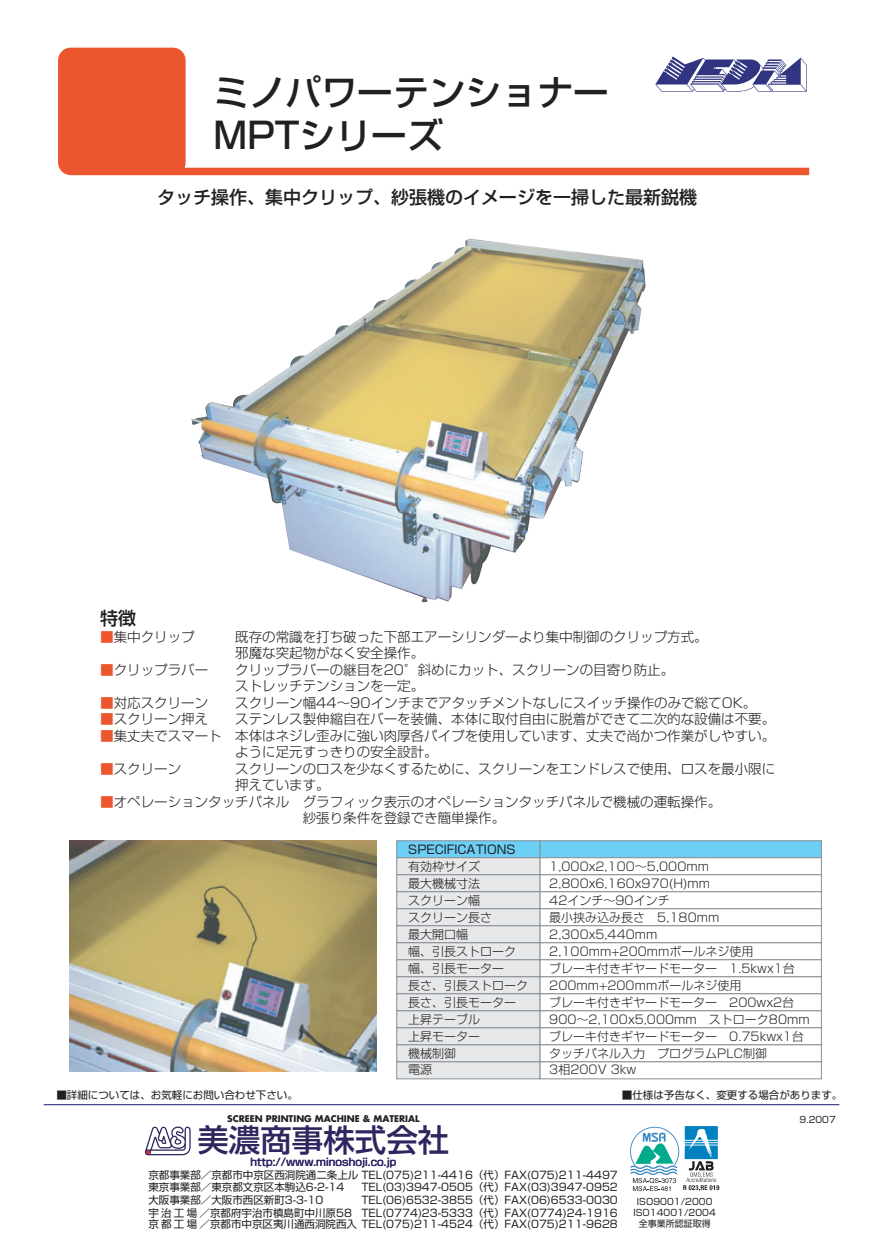
<style>
.page{position:relative;width:888px;height:1260px;background:#fff}
.page>*{position:absolute;margin:0;border:0;box-sizing:border-box;transform-origin:0 0}
.t1{font:500 36px/43.5px "Shin Go";color:#231f20}
.t2{font:500 31.5px "Shin Go";color:#2d265f}
.t3{font:500 18px "Shin Go";color:#231f20}
.t4{font:300 13.5px/16.5px "Shin Go";color:#231f20}
.t5{font:300 12px/17px "Shin Go";color:#231f20}
.t6{font:12px "Shin Go";color:#231f20}
.t7{font:10.5px/12.9px "Shin Go";color:#231f20}
.t8{font:500 10.5px "Shin Go";color:#38377f}
.t9{font:9px/10.8px "Shin Go";color:#231f20;text-align:center}
.t10{font:700 9px "Futura";color:#231f20}
.s1{color:#ec562e}
</style>
<div class="page">
<svg style="left:58px;top:48px;width:751px;height:127px"></svg>
<hr style="left:44px;top:1104px;width:795px;height:1px;background:#313480">
<div style="left:396px;top:840px;width:144px;height:18px;background:#6bcff6;border:1px solid #888f95"></div>
<div style="left:540px;top:840px;width:282px;height:18px;background:#6bcff6;border:1px solid #888f95"></div>
<div style="left:396px;top:857px;width:144px;height:18px;background:#e7e8e9;border:1px solid #888f95"></div>
<div style="left:540px;top:857px;width:282px;height:18px;background:#fff;border:1px solid #888f95"></div>
<div style="left:396px;top:874px;width:144px;height:18px;background:#e7e8e9;border:1px solid #888f95"></div>
<div style="left:540px;top:874px;width:282px;height:18px;background:#fff;border:1px solid #888f95"></div>
<div style="left:396px;top:891px;width:144px;height:18px;background:#e7e8e9;border:1px solid #888f95"></div>
<div style="left:540px;top:891px;width:282px;height:18px;background:#fff;border:1px solid #888f95"></div>
<div style="left:396px;top:908px;width:144px;height:18px;background:#e7e8e9;border:1px solid #888f95"></div>
<div style="left:540px;top:908px;width:282px;height:18px;background:#fff;border:1px solid #888f95"></div>
<div style="left:396px;top:925px;width:144px;height:18px;background:#e7e8e9;border:1px solid #888f95"></div>
<div style="left:540px;top:925px;width:282px;height:18px;background:#fff;border:1px solid #888f95"></div>
<div style="left:396px;top:942px;width:144px;height:18px;background:#e7e8e9;border:1px solid #888f95"></div>
<div style="left:540px;top:942px;width:282px;height:18px;background:#fff;border:1px solid #888f95"></div>
<div style="left:396px;top:959px;width:144px;height:18px;background:#e7e8e9;border:1px solid #888f95"></div>
<div style="left:540px;top:959px;width:282px;height:18px;background:#fff;border:1px solid #888f95"></div>
<div style="left:396px;top:976px;width:144px;height:18px;background:#e7e8e9;border:1px solid #888f95"></div>
<div style="left:540px;top:976px;width:282px;height:18px;background:#fff;border:1px solid #888f95"></div>
<div style="left:396px;top:993px;width:144px;height:18px;background:#e7e8e9;border:1px solid #888f95"></div>
<div style="left:540px;top:993px;width:282px;height:18px;background:#fff;border:1px solid #888f95"></div>
<div style="left:396px;top:1010px;width:144px;height:18px;background:#e7e8e9;border:1px solid #888f95"></div>
<div style="left:540px;top:1010px;width:282px;height:18px;background:#fff;border:1px solid #888f95"></div>
<div style="left:396px;top:1027px;width:144px;height:18px;background:#e7e8e9;border:1px solid #888f95"></div>
<div style="left:540px;top:1027px;width:282px;height:18px;background:#fff;border:1px solid #888f95"></div>
<div style="left:396px;top:1044px;width:144px;height:18px;background:#e7e8e9;border:1px solid #888f95"></div>
<div style="left:540px;top:1044px;width:282px;height:18px;background:#fff;border:1px solid #888f95"></div>
<div style="left:396px;top:1061px;width:144px;height:18px;background:#e7e8e9;border:1px solid #888f95"></div>
<div style="left:540px;top:1061px;width:282px;height:18px;background:#fff;border:1px solid #888f95"></div>
<svg style="left:144px;top:1126px;width:47px;height:30px"></svg>
<svg style="left:630px;top:1126px;width:89px;height:65px"></svg>
<img style="left:191px;top:239px;width:455px;height:364px">
<img style="left:70px;top:840px;width:307px;height:231px">
<h1 class="t1" style="left:214px;top:69px;width:397px">ミノパワーテンショナー<br>MPTシリーズ</h1>
<h3 class="t3" style="left:157px;top:185px;width:541px">タッチ操作、集中クリップ、紗張機のイメージを一掃した最新鋭機</h3>
<h3 class="t3" style="left:100px;top:607px;width:37px">特徴</h3>
<p class="t4" style="left:100px;top:628px;width:96px"><span class="s1">■</span>集中クリップ</p>
<p class="t4" style="left:235px;top:628px;width:474px">既存の常識を打ち破った下部エアーシリンダーより集中制御のクリップ方式。邪魔な突起物がなく安全操作。</p>
<p class="t4" style="left:100px;top:661px;width:110px"><span class="s1">■</span>クリップラバー</p>
<p class="t4" style="left:235px;top:661px;width:440px">クリップラバーの継目を20°斜めにカット、スクリーンの目寄り防止。ストレッチテンションを一定。</p>
<p class="t4" style="left:100px;top:694px;width:110px"><span class="s1">■</span>対応スクリーン</p>
<p class="t4" style="left:235px;top:694px;width:523px">スクリーン幅44～90インチまでアタッチメントなしにスイッチ操作のみで総てOK。</p>
<p class="t4" style="left:100px;top:711px;width:110px"><span class="s1">■</span>スクリーン押え</p>
<p class="t4" style="left:235px;top:711px;width:541px">ステンレス製伸縮自在バーを装備、本体に取付自由に脱着ができて二次的な設備は不要。</p>
<p class="t4" style="left:235px;top:727px;width:541px;text-indent:-135px"><span class="s1">■</span>集丈夫でスマート 本体はネジレ歪みに強い肉厚各パイプを使用しています、丈夫で尚かつ作業がしやすい。ように足元すっきりの安全設計。</p>
<p class="t4" style="left:100px;top:760px;width:83px"><span class="s1">■</span>スクリーン</p>
<p class="t4" style="left:235px;top:760px;width:541px">スクリーンのロスを少なくするために、スクリーンをエンドレスで使用、ロスを最小限に押えています。</p>
<p class="t4" style="left:303px;top:793px;width:420px;text-indent:-203px"><span class="s1">■</span>オペレーションタッチパネル グラフィック表示のオペレーションタッチパネルで機械の運転操作。紗張り条件を登録でき簡単操作。</p>
<p class="t6" style="left:408px;top:841px;width:109px">SPECIFICATIONS</p>
<p class="t5" style="left:408px;top:857px;width:121px">有効枠サイズ<br>最大機械寸法<br>スクリーン幅<br>スクリーン長さ<br>最大開口幅<br>幅、引長ストローク幅、引長モーター<br>長さ、引長ストローク長さ、引長モーター上昇テーブル<br>上昇モーター<br>機械制御<br>電源</p>
<p class="t5" style="left:549px;top:857px;width:206px">1,000x2,100～5,000mm<br>2,800x6,160x970(H)mm<br>42インチ～90インチ<br>最小挟み込み長さ 5,180mm<br>2,300x5,440mm<br>2,100mm+200mmボールネジ使用</p>
<p class="t5" style="left:549px;top:976px;width:194px">200mm+200mmボールネジ使用</p>
<p class="t5" style="left:549px;top:959px;width:247px">ブレーキ付きギヤードモーター 1.5kwx1台</p>
<p class="t5" style="left:549px;top:993px;width:246px">ブレーキ付きギヤードモーター 200wx2台</p>
<p class="t5" style="left:549px;top:1027px;width:256px">ブレーキ付きギヤードモーター 0.75kwx1台</p>
<p class="t5" style="left:549px;top:1010px;width:262px">900～2,100x5,000mm ストローク80mm</p>
<p class="t5" style="left:549px;top:1044px;width:219px">タッチパネル入力 プログラムPLC制御<br>3相200V 3kw</p>
<p class="t7" style="left:56px;top:1088px;width:243px">■詳細については、お気軽にお問い合わせ下さい。</p>
<p class="t7" style="left:622px;top:1088px;width:222px">■仕様は予告なく、変更する場合があります。</p>
<p class="t10" style="left:227px;top:1112px;width:194px">SCREEN PRINTING MACHINE &amp; MATERIAL</p>
<p class="t9" style="left:800px;top:1114px;width:38px">9.2007</p>
<h2 class="t2" style="left:197px;top:1120px;width:254px">美濃商事株式会社</h2>
<p class="t8" style="left:250px;top:1155px;width:148px">http://www.minoshoji.co.jp</p>
<p class="t7" style="left:148px;top:1168px;width:471px">京都事業部／京都市中京区西洞院通二条上ル TEL(075)211-4416（代）FAX(075)211-4497東京事業部／東京都文京区本駒込6-2-14</p>
<p class="t7" style="left:361px;top:1180px;width:258px">TEL(03)3947-0505（代）FAX(03)3947-0952</p>
<p class="t7" style="left:148px;top:1193px;width:471px;text-align:right">TEL(06)6532-3855（代）FAX(06)6533-0030<br>宇治工場／京都府宇治市槙島町中川原58 TEL(0774)23-5333（代）FAX(0774)24-1916</p>
<p class="t7" style="left:148px;top:1217px;width:471px">京都工場／京都市中京区夷川通西洞院西入 TEL(075)211-4524（代）FAX(075)211-9628</p>
<p class="t7" style="left:148px;top:1193px;width:176px">大阪事業部／大阪市西区新町3-3-10</p>
<p class="t9" style="left:633px;top:1196px;width:84px">ISO9001/2000<br>ISO14001/2004全事業所認証取得</p>
</div>
